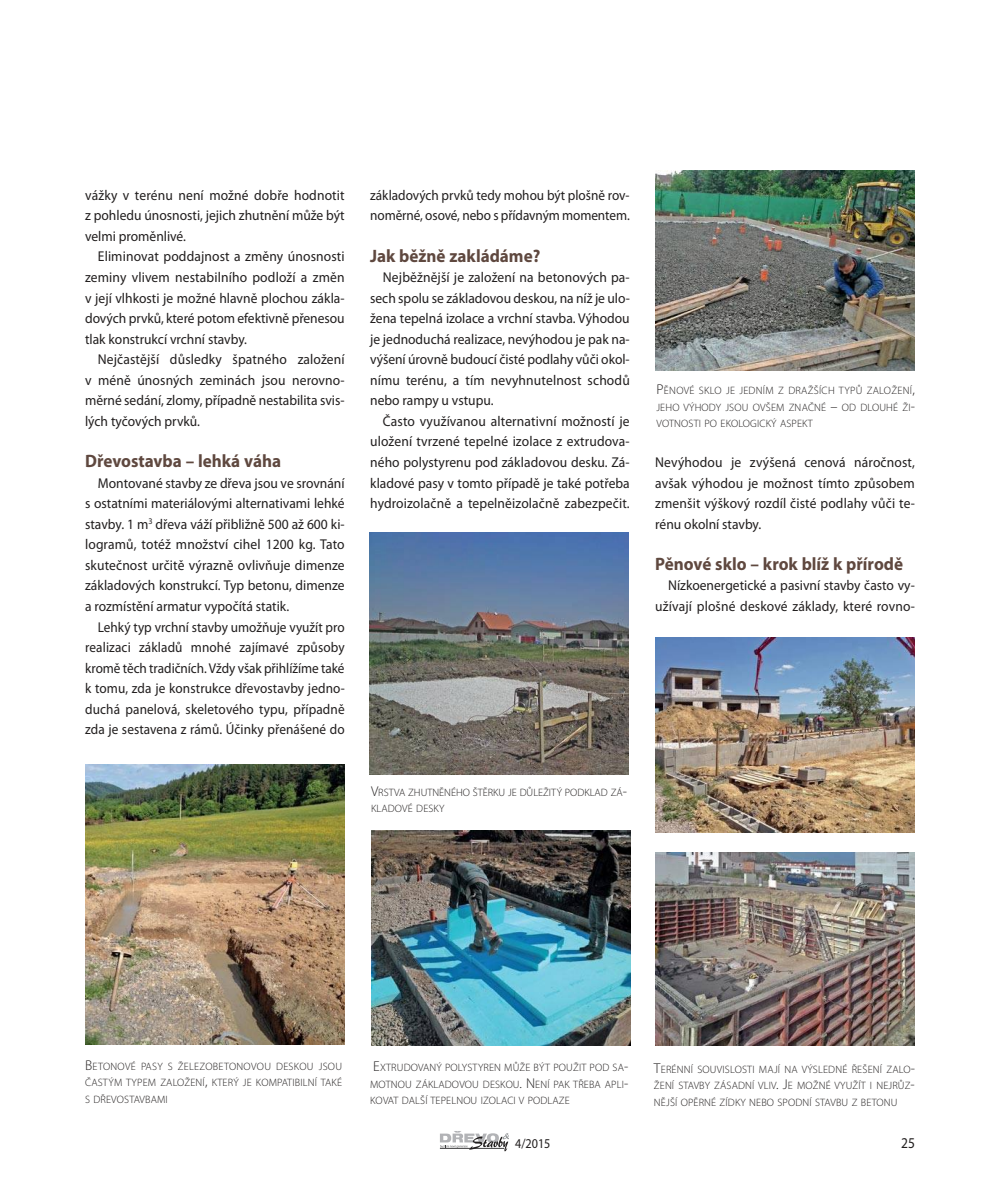
<style>
.page{position:relative;width:1000px;height:1191px;background:#fff}
.page>*{position:absolute;margin:0;border:0;box-sizing:border-box;transform-origin:0 0}
.t1{font:700 18px "Myriad Pro";color:#5f483f;scale:.95 1}
.t2{font:15px "Myriad Pro";color:#221f1f;scale:.9 1}
.t3{font:14.25px/20.5px "Myriad Pro";color:#221f1f;text-align:justify;scale:.95 1}
.t4{font:14.25px/20.5px "Myriad Pro";color:#221f1f;text-align:justify;scale:.93 1}
.t5{font:13.5px "Myriad Pro";color:#221f1f;scale:.9 1}
.t6{font:300 10.65px/16.5px "Myriad Pro";letter-spacing:.015em;color:#221f1f;text-align:justify}
.s1{font-size:14.25px}
</style>
<div class="page">
<svg style="left:440px;top:1131px;width:69px;height:20px"></svg>
<img style="left:369px;top:532px;width:259px;height:242px">
<img style="left:372px;top:830px;width:258px;height:215px">
<img style="left:655px;top:170px;width:259px;height:200px">
<img style="left:655px;top:637px;width:259px;height:195px">
<img style="left:85px;top:764px;width:259px;height:280px">
<img style="left:655px;top:852px;width:259px;height:193px">
<p class="t3" style="left:85px;top:186px;width:275px">vážky v terénu není možné dobře hodnotit z pohledu únosnosti, jejich zhutnění může být velmi proměnlivé.</p>
<p class="t3" style="left:85px;top:248px;width:275px;text-indent:13px">Eliminovat poddajnost a změny únosnosti zeminy vlivem nestabilního podloží a změn v její vlhkosti je možné hlavně plochou zákla&shy;dových prvků, které potom efektivně přenesou tlak konstrukcí vrchní stavby.</p>
<p class="t3" style="left:85px;top:350px;width:275px;text-indent:13px">Nejčastější důsledky špatného založení v méně únosných zeminách jsou nerovno&shy;měrné sedání, zlomy, případně nestabilita svis&shy;lých tyčových prvků.</p>
<p class="t1" style="left:85px;top:450px;width:208px">Dřevostavba – lehká váha</p>
<p class="t3" style="left:85px;top:474px;width:275px;text-indent:13px">Montované stavby ze dřeva jsou ve srovnání s ostatními materiálovými alternativami lehké stavby. 1 m<sup>3</sup> dřeva váží přibližně 500 až 600 ki&shy;logramů, totéž množství cihel 1200 kg. Tato skutečnost určitě výrazně ovlivňuje dimenze základových konstrukcí. Typ betonu, dimenze a rozmístění armatur vypočítá statik.</p>
<p class="t4" style="left:85px;top:617px;width:281px;text-indent:13px">Lehký typ vrchní stavby umožňuje využít pro realizaci základů mnohé zajímavé způsoby kromě těch tradičních. Vždy však přihlížíme také k tomu, zda je konstrukce dřevostavby jedno&shy;duchá panelová, skeletového typu, případně zda je sestavena z rámů. Účinky přenášené do</p>
<p class="t4" style="left:370px;top:186px;width:280px">základových prvků tedy mohou být plošně rov&shy;noměrné, osové, nebo s přídavným momentem.</p>
<p class="t1" style="left:370px;top:245px;width:180px">Jak běžně zakládáme?</p>
<p class="t3" style="left:370px;top:268px;width:275px;text-indent:13px">Nejběžnější je založení na betonových pa&shy;sech spolu se základovou deskou, na níž je ulo&shy;žena tepelná izolace a vrchní stavba. Výhodou je jednoduchá realizace, nevýhodou je pak na&shy;výšení úrovně budoucí čisté podlahy vůči okol&shy;nímu terénu, a tím nevyhnutelnost schodů nebo rampy u vstupu.</p>
<p class="t3" style="left:370px;top:412px;width:275px;text-indent:13px">Často využívanou alternativní možností je uložení tvrzené tepelné izolace z extrudova&shy;ného polystyrenu pod základovou desku. Zá&shy;kladové pasy v tomto případě je také potřeba hydroizolačně a tepelněizolačně zabezpečit.</p>
<p class="t6" style="left:371px;top:783px;width:257px"><span class="s1">V</span>RSTVA ZHUTNĚNÉHO ŠTĚRKU JE DŮLEŽITÝ PODKLAD ZÁ<span class="s1">-<br></span>KLADOVÉ DESKY</p>
<p class="t6" style="left:656px;top:382px;width:260px"><span class="s1">P</span>ĚNOVÉ SKLO JE JEDNÍM Z DRAŽŠÍCH TYPŮ ZALOŽENÍ<span class="s1">, </span>JEHO VÝHODY JSOU OVŠEM ZNAČNÉ <span class="s1">–</span> OD DLOUHÉ ŽI<span class="s1">-</span>VOTNOSTI PO EKOLOGICKÝ ASPEKT</p>
<p class="t3" style="left:655px;top:453px;width:275px">Nevýhodou je zvýšená cenová náročnost, avšak výhodou je možnost tímto způsobem zmenšit výškový rozdíl čisté podlahy vůči te&shy;rénu okolní stavby.</p>
<p class="t1" style="left:655px;top:553px;width:262px">Pěnové sklo – krok blíž k přírodě</p>
<p class="t3" style="left:655px;top:576px;width:275px;text-align:right">Nízkoenergetické a pasivní stavby často vy&shy;užívají plošné deskové základy, které rovno-</p>
<p class="t6" style="left:85px;top:1058px;width:258px"><span class="s1">B</span>ETONOVÉ PASY S ŽELEZOBETONOVOU DESKOU JSOU ČASTÝM TYPEM ZALOŽENÍ<span class="s1">,</span> KTERÝ JE KOMPATIBILNÍ TAKÉ S DŘEVOSTAVBAMI</p>
<p class="t6" style="left:370px;top:1059px;width:259px"><span class="s1">E</span>XTRUDOVANÝ POLYSTYREN MŮŽE BÝT POUŽIT POD SA<span class="s1">-</span>MOTNOU ZÁKLADOVOU DESKOU<span class="s1">. N</span>ENÍ PAK TŘEBA APLI<span class="s1">-</span>KOVAT DALŠÍ TEPELNOU IZOLACI V PODLAZE</p>
<p class="t6" style="left:653px;top:1060px;width:262px"><span class="s1">T</span>ERÉNNÍ SOUVISLOSTI MAJÍ NA VÝSLEDNÉ ŘEŠENÍ ZALO<span class="s1">-</span>ŽENÍ STAVBY ZÁSADNÍ VLIV<span class="s1">. J</span>E MOŽNÉ VYUŽÍT I NEJRŮZ<span class="s1">-</span>NĚJŠÍ OPĚRNÉ ZÍDKY NEBO SPODNÍ STAVBU Z BETONU</p>
<p class="t5" style="left:515px;top:1138px;width:41px">4/2015</p>
<p class="t2" style="left:900px;top:1137px;width:17px">25</p>
</div>
